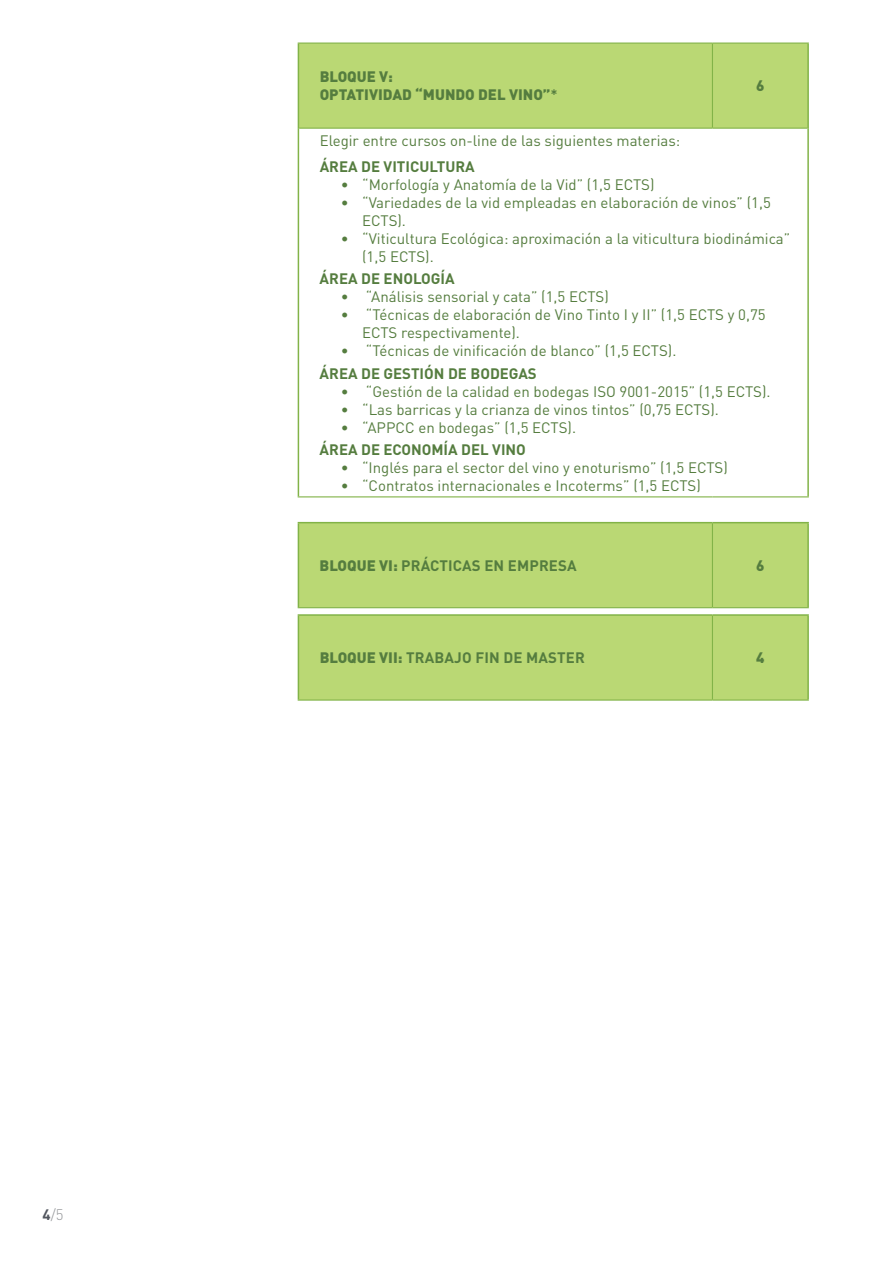
<style>
.page{position:relative;width:893px;height:1263px;background:#fff}
.page>*{position:absolute;margin:0;border:0;box-sizing:border-box;transform-origin:0 0}
.t1{font:15px/18px "DIN Pro";color:#557d3f}
.t2{font:700 15px "DIN Pro";color:#557d3f}
.t3{font:900 15px/18px "DIN Pro";color:#557d3f}
.t4{font:300 15px "DIN Pro";color:#939598}
.s1{font-weight:700;color:#52565f}
.s2{font-weight:500}
.s3{font-weight:900}
</style>
<div class="page">
<svg style="left:298px;top:44px;width:510px;height:563px"></svg>
<hr style="left:298px;top:43px;width:414px;height:1px;background:#82b348">
<hr style="left:712px;top:43px;width:97px;height:1px;background:#82b348">
<hr style="left:712px;top:44px;width:1px;height:84px;background:#82b348">
<hr style="left:299px;top:128px;width:413px;height:1px;background:#82b348">
<hr style="left:712px;top:128px;width:95px;height:1px;background:#82b348">
<hr style="left:298px;top:496px;width:414px;height:1px;background:#82b348">
<hr style="left:712px;top:496px;width:97px;height:1px;background:#82b348">
<hr style="left:712px;top:523px;width:1px;height:84px;background:#82b348">
<hr style="left:298px;top:607px;width:414px;height:1px;background:#82b348">
<hr style="left:712px;top:607px;width:97px;height:1px;background:#82b348">
<hr style="left:298px;top:44px;width:1px;height:84px;background:#82b348">
<hr style="left:807px;top:44px;width:2px;height:84px;background:#82b348">
<hr style="left:298px;top:128px;width:1px;height:368px;background:#82b348">
<hr style="left:807px;top:128px;width:2px;height:368px;background:#82b348">
<hr style="left:298px;top:522px;width:414px;height:1px;background:#82b348">
<hr style="left:298px;top:523px;width:1px;height:84px;background:#82b348">
<hr style="left:712px;top:522px;width:97px;height:1px;background:#82b348">
<hr style="left:807px;top:523px;width:2px;height:84px;background:#82b348">
<div style="left:299px;top:616px;width:508px;height:83px;background:#bad874"></div>
<hr style="left:712px;top:616px;width:1px;height:83px;background:#82b348">
<hr style="left:298px;top:699px;width:414px;height:2px;background:#82b348">
<hr style="left:712px;top:699px;width:97px;height:2px;background:#82b348">
<hr style="left:298px;top:614px;width:414px;height:2px;background:#82b348">
<hr style="left:298px;top:616px;width:1px;height:83px;background:#82b348">
<hr style="left:712px;top:614px;width:97px;height:2px;background:#82b348">
<hr style="left:807px;top:616px;width:2px;height:83px;background:#82b348">
<p class="t4" style="left:43px;top:1205px;width:22px"><span class="s1">4</span>/5</p>
<p class="t3" style="left:320px;top:67px;width:240px">BLOQUE V:<br>OPTATIVIDAD “MUNDO DEL VINO”<span class="s2">*</span></p>
<p class="t3" style="left:756px;top:76px;width:10px">6</p>
<p class="t1" style="left:320px;top:131px;width:362px">Elegir entre cursos on-line de las siguientes materias:</p>
<p class="t2" style="left:320px;top:156px;width:157px">ÁREA DE VITICULTURA</p>
<p class="t1" style="left:341px;top:175px;width:315px">• “Morfología y Anatomía de la Vid” (1,5 ECTS)</p>
<p class="t1" style="left:362px;top:193px;width:410px;text-indent:-21px">• “Variedades de la vid empleadas en elaboración de vinos” (1,5<br>ECTS).</p>
<p class="t1" style="left:362px;top:229px;width:430px;text-indent:-21px">• “Viticultura Ecológica: aproximación a la viticultura biodinámica” (1,5 ECTS).</p>
<p class="t2" style="left:320px;top:269px;width:136px">ÁREA DE ENOLOGÍA</p>
<p class="t1" style="left:341px;top:287px;width:269px">• “Análisis sensorial y cata” (1,5 ECTS)</p>
<p class="t1" style="left:362px;top:305px;width:405px;text-indent:-21px">• “Técnicas de elaboración de Vino Tinto I y II” (1,5 ECTS y 0,75<br>ECTS respectivamente).</p>
<p class="t1" style="left:341px;top:341px;width:337px">• “Técnicas de vinificación de blanco” (1,5 ECTS).</p>
<p class="t2" style="left:320px;top:363px;width:219px">ÁREA DE GESTIÓN DE BODEGAS</p>
<p class="t1" style="left:341px;top:382px;width:431px">• “Gestión de la calidad en bodegas ISO 9001-2015” (1,5 ECTS).</p>
<p class="t1" style="left:341px;top:400px;width:380px">• “Las barricas y la crianza de vinos tintos” (0,75 ECTS).</p>
<p class="t1" style="left:341px;top:418px;width:237px">• “APPCC en bodegas” (1,5 ECTS).</p>
<p class="t2" style="left:320px;top:439px;width:208px">ÁREA DE ECONOMÍA DEL VINO</p>
<p class="t1" style="left:341px;top:458px;width:388px">• “Inglés para el sector del vino y enoturismo” (1,5 ECTS)</p>
<p class="t1" style="left:341px;top:476px;width:362px">• “Contratos internacionales e Incoterms” (1,5 ECTS)</p>
<p class="t2" style="left:320px;top:555px;width:259px"><span class="s3">BLOQUE VI:</span> PRÁCTICAS EN EMPRESA</p>
<p class="t3" style="left:756px;top:556px;width:10px">6</p>
<p class="t2" style="left:320px;top:648px;width:267px"><span class="s3">BLOQUE VII:</span> TRABAJO FIN DE MASTER</p>
<p class="t3" style="left:756px;top:648px;width:10px">4</p>
</div>
